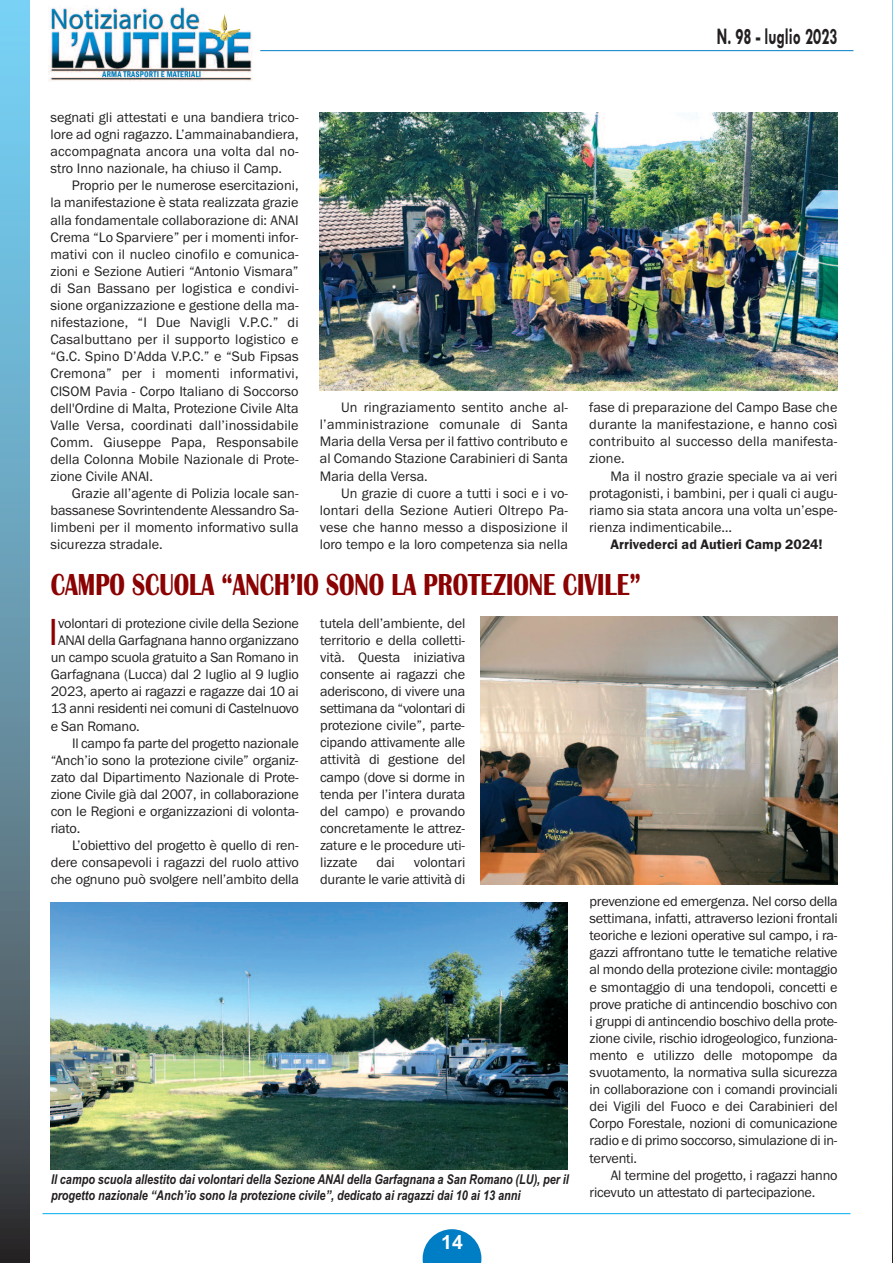
<style>
.page{position:relative;width:893px;height:1263px;background:#fff}
.page>*{position:absolute;margin:0;border:0;box-sizing:border-box;transform-origin:0 0}
.t1{font:39.15px "Franklin Gothic";color:#8b0202}
.t2{font:700 31.5px "Britannic";color:#8b0202;scale:.76 1}
.t3{font:700 24px "Tw Cen";color:#231f20;scale:.64 1}
.t4{font:700 19.5px "Arial";color:#fff}
.t5{font:14.25px/17.1px "Franklin Gothic";letter-spacing:-.015em;color:#231f20;text-align:justify}
.t6{font:600 14.25px "Franklin Gothic";color:#231f20}
.t7{font:italic 700 13.5px/16.2px "Arial Narrow";color:#231f20}
</style>
<div class="page">
<hr style="left:260px;top:50px;width:593px;height:1px;background:#007ec5">
<img style="left:0;top:0;width:30px;height:1263px">
<img style="left:892px;top:0;width:1px;height:1263px">
<hr style="left:43px;top:1213px;width:807px;height:1px;background:#00aeef">
<svg style="left:423px;top:1229px;width:58px;height:34px"></svg>
<img style="left:320px;top:112px;width:517px;height:278px">
<img style="left:51px;top:903px;width:516px;height:267px">
<img style="left:480px;top:616px;width:357px;height:268px">
<img style="left:49px;top:7px;width:204px;height:75px">
<img style="left:208px;top:13px;width:32px;height:28px">
<h3 class="t3" style="left:717px;top:22px;width:190px">N. 98 - luglio 2023</h3>
<p class="t5" style="left:50px;top:108px;width:250px">segnati gli attestati e una bandiera trico&shy;lore ad ogni ragazzo. L’ammainabandiera, accompagnata ancora una volta dal no&shy;stro Inno nazionale, ha chiuso il Camp.</p>
<p class="t5" style="left:50px;top:177px;width:250px;text-indent:21px">Proprio per le numerose esercitazioni, la manifestazione è stata realizzata grazie alla fondamentale collaborazione di: ANAI Crema “Lo Sparviere” per i momenti infor&shy;mativi con il nucleo cinofilo e comunica&shy;zioni e Sezione Autieri “Antonio Vismara” di San Bassano per logistica e condivi&shy;sione organizzazione e gestione della ma&shy;nifestazione, “I Due Navigli V.P.C.” di Casalbuttano per il supporto logistico e “G.C. Spino D’Adda V.P.C.” e “Sub Fipsas Cremona” per i momenti informativi, CISOM Pavia - Corpo Italiano di Soccorso dell'Ordine di Malta, Protezione Civile Alta Valle Versa, coordinati dall’inossidabile Comm. Giuseppe Papa, Responsabile della Colonna Mobile Nazionale di Prote&shy;zione Civile ANAI.</p>
<p class="t5" style="left:50px;top:485px;width:250px;text-indent:21px">Grazie all’agente di Polizia locale san&shy;bassanese Sovrintendente Alessandro Sa&shy;limbeni per il momento informativo sulla sicurezza stradale.</p>
<p class="t5" style="left:589px;top:399px;width:250px">fase di preparazione del Campo Base che durante la manifestazione, e hanno così contribuito al successo della manifesta&shy;zione.</p>
<p class="t5" style="left:589px;top:467px;width:250px;text-indent:21px">Ma il nostro grazie speciale va ai veri protagonisti, i bambini, per i quali ci augu&shy;riamo sia stata ancora una volta un’espe&shy;rienza indimenticabile…</p>
<p class="t6" style="left:610px;top:536px;width:214px">Arrivederci ad Autieri Camp 2024!</p>
<h2 class="t2" style="left:51px;top:566px;width:778px">CAMPO SCUOLA “ANCH’IO SONO LA PROTEZIONE CIVILE”</h2>
<h1 class="t1" style="left:49px;top:609px;width:11px">I</h1>
<p class="t5" style="left:58px;top:614px;width:242px">volontari di protezione civile della Sezione</p>
<p class="t5" style="left:320px;top:399px;width:250px;text-indent:21px">Un ringraziamento sentito anche al&shy;l’amministrazione comunale di Santa Maria della Versa per il fattivo contributo e al Comando Stazione Carabinieri di Santa Maria della Versa.</p>
<p class="t5" style="left:320px;top:484px;width:250px;text-indent:21px">Un grazie di cuore a tutti i soci e i vo&shy;lontari della Sezione Autieri Oltrepo Pa&shy;vese che hanno messo a disposizione il loro tempo e la loro competenza sia nella</p>
<p class="t5" style="left:320px;top:614px;width:147px">tutela dell’ambiente, del territorio e della colletti&shy;vità. Questa iniziativa consente ai ragazzi che aderiscono, di vivere una settimana da “volontari di protezione civile”, parte&shy;cipando attivamente alle attività di gestione del campo (dove si dorme in tenda per l’intera durata del campo) e provando concretamente le attrez&shy;zature e le procedure uti&shy;lizzate</p>
<p class="t5" style="left:58px;top:631px;width:242px">ANAI della Garfagnana hanno organizzano</p>
<p class="t5" style="left:51px;top:649px;width:250px">un campo scuola gratuito a San Romano in</p>
<p class="t5" style="left:51px;top:666px;width:250px">Garfagnana (Lucca) dal 2 luglio al 9 luglio</p>
<p class="t5" style="left:51px;top:683px;width:250px">2023, aperto ai ragazzi e ragazze dai 10 ai</p>
<p class="t5" style="left:51px;top:700px;width:250px">13 anni residenti nei comuni di Castelnuovo</p>
<p class="t5" style="left:51px;top:717px;width:91px">e San Romano.</p>
<p class="t5" style="left:72px;top:734px;width:228px">Il campo fa parte del progetto nazionale</p>
<p class="t5" style="left:51px;top:751px;width:249px">“Anch’io sono la protezione civile” organiz-</p>
<p class="t5" style="left:51px;top:768px;width:249px">zato dal Dipartimento Nazionale di Prote-</p>
<p class="t5" style="left:51px;top:785px;width:250px">zione Civile già dal 2007, in collaborazione</p>
<p class="t5" style="left:51px;top:802px;width:249px">con le Regioni e organizzazioni di volonta-</p>
<p class="t5" style="left:51px;top:820px;width:31px">riato.</p>
<p class="t5" style="left:72px;top:837px;width:228px">L’obiettivo del progetto è quello di ren-</p>
<p class="t5" style="left:51px;top:854px;width:250px">dere consapevoli i ragazzi del ruolo attivo</p>
<p class="t5" style="left:51px;top:871px;width:250px">che ognuno può svolgere nell’ambito della</p>
<p class="t5" style="left:320px;top:853px;width:147px;text-align:right">volontari<br>durante le varie attività di</p>
<p class="t5" style="left:377px;top:853px;width:20px">dai</p>
<p class="t7" style="left:51px;top:1171px;width:519px">Il campo scuola allestito dai volontari della Sezione ANAI della Garfagnana a San Romano (LU), per il progetto nazionale “Anch’io sono la protezione civile”, dedicato ai ragazzi dai 10 ai 13 anni</p>
<h3 class="t4" style="left:441px;top:1230px;width:23px">14</h3>
<p class="t5" style="left:590px;top:892px;width:250px">prevenzione ed emergenza. Nel corso della settimana, infatti, attraverso lezioni frontali teoriche e lezioni operative sul campo, i ra&shy;gazzi affrontano tutte le tematiche relative al mondo della protezione civile: montaggio e smontaggio di una tendopoli, concetti e prove pratiche di antincendio boschivo con i gruppi di antincendio boschivo della prote&shy;zione civile, rischio idrogeologico, funziona&shy;mento e utilizzo delle motopompe da svuotamento, la normativa sulla sicurezza in collaborazione con i comandi provinciali dei Vigili del Fuoco e dei Carabinieri del Corpo Forestale, nozioni di comunicazione radio e di primo soccorso, simulazione di in&shy;terventi.</p>
<p class="t5" style="left:590px;top:1166px;width:250px;text-indent:21px">Al termine del progetto, i ragazzi hanno ricevuto un attestato di partecipazione.</p>
</div>
